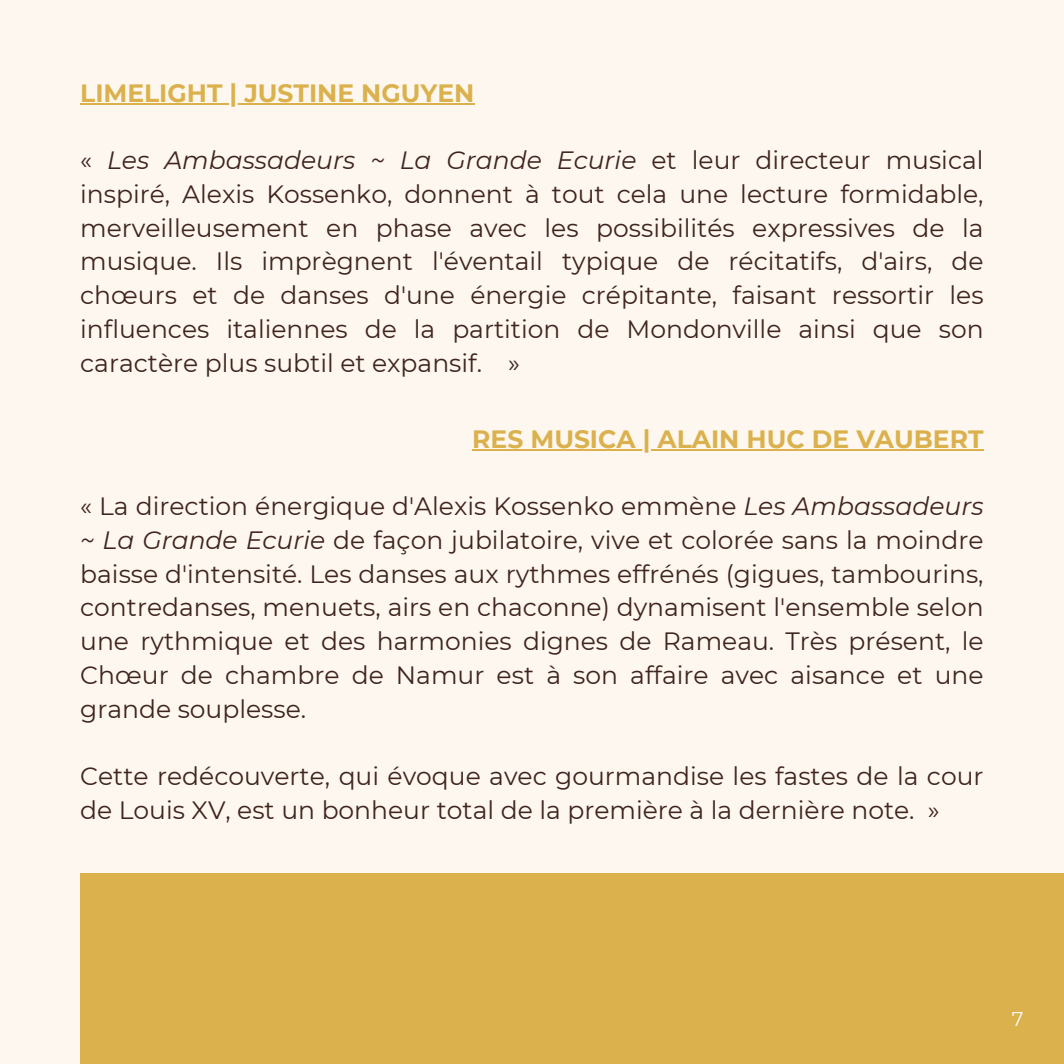
<style>
.page{position:relative;width:1064px;height:1064px;background:#fff}
.page>*{position:absolute;margin:0;border:0;box-sizing:border-box;transform-origin:0 0}
.t1{font:25px/33.8px "Montserrat";color:#3e251e;text-align:justify}
.t2{font:700 25px "Montserrat";color:#dab14d}
.t3{font:20px "Montserrat";color:#fdf7f0}
.s1{font-style:italic}
</style>
<div class="page">
<div style="left:0;top:0;width:1063px;height:1063px;background:#fdf7f0"></div>
<div style="left:80px;top:872px;width:983px;height:191px;background:#dab14d"></div>
<hr style="left:80px;top:103px;width:394px;height:2px;background:#dab14d">
<hr style="left:472px;top:449px;width:511px;height:2px;background:#dab14d">
<h1 class="t2" style="left:80px;top:77px;width:395px">LIMELIGHT | JUSTINE NGUYEN</h1>
<p class="t1" style="left:80px;top:143px;width:904px">« <span class="s1">Les Ambassadeurs ~ La Grande Ecurie</span> et leur directeur musical inspiré, Alexis Kossenko, donnent à tout cela une lecture formidable, merveilleusement en phase avec les possibilités expressives de la musique. Ils imprègnent l'éventail typique de récitatifs, d'airs, de chœurs et de danses d'une énergie crépitante, faisant ressortir les influences italiennes de la partition de Mondonville ainsi que son caractère plus subtil et expansif. »</p>
<p class="t2" style="left:472px;top:423px;width:512px">RES MUSICA | ALAIN HUC DE VAUBERT</p>
<p class="t1" style="left:80px;top:489px;width:904px">« La direction énergique d'Alexis Kossenko emmène <span class="s1">Les Ambassadeurs ~ La Grande Ecurie</span> de façon jubilatoire, vive et colorée sans la moindre baisse d'intensité. Les danses aux rythmes effrénés (gigues, tambourins, contredanses, menuets, airs en chaconne) dynamisent l'ensemble selon une rythmique et des harmonies dignes de Rameau. Très présent, le Chœur de chambre de Namur est à son affaire avec aisance et une grande souplesse.</p>
<p class="t1" style="left:80px;top:759px;width:904px">Cette redécouverte, qui évoque avec gourmandise les fastes de la cour de Louis XV, est un bonheur total de la première à la dernière note. »</p>
<h1 class="t3" style="left:1011px;top:1006px;width:13px">7</h1>
</div>
